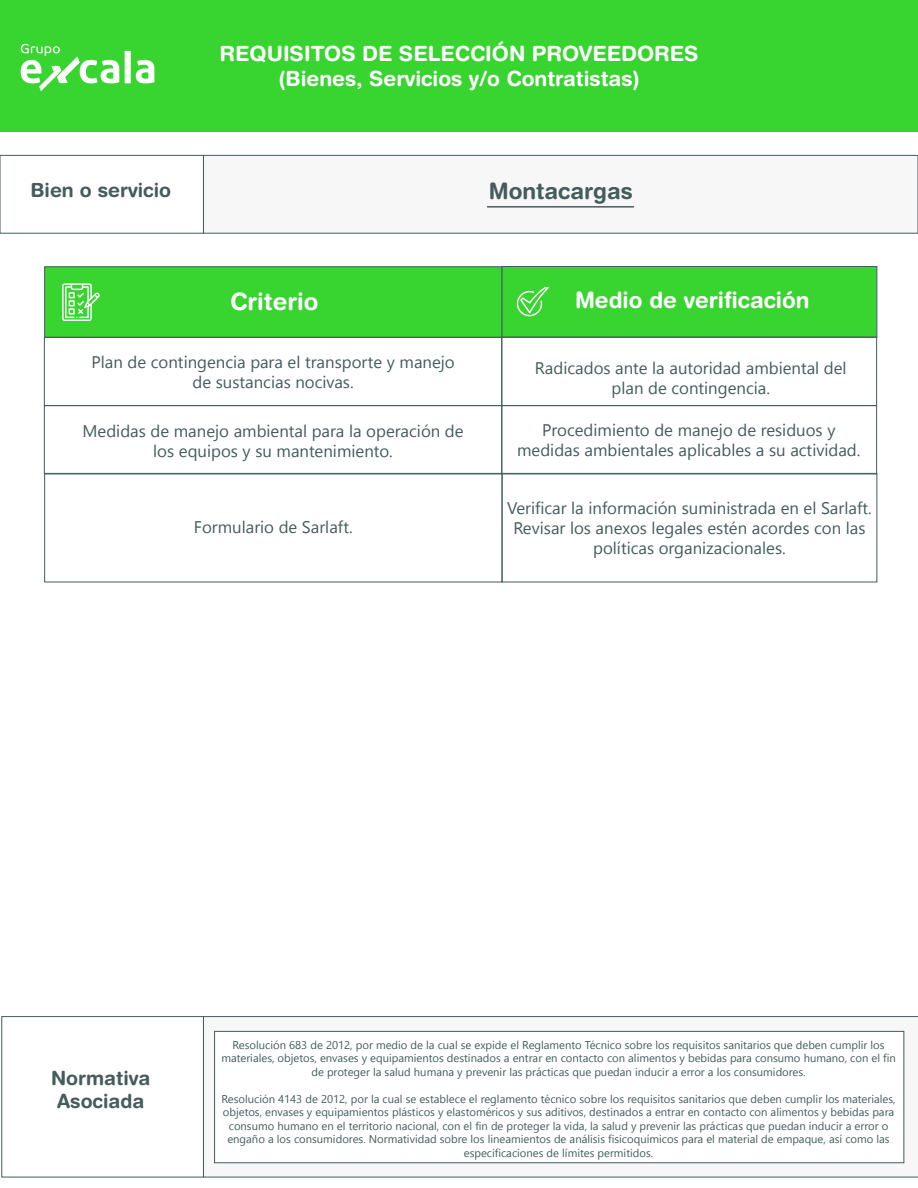
<style>
.page{position:relative;width:918px;height:1188px;background:#fff}
.page>*{position:absolute;margin:0;border:0;box-sizing:border-box;transform-origin:0 0}
.t1{font:700 24px "Helvetica Rounded LT Std";color:#fff}
.t2{font:700 22.5px "Helvetica Rounded LT Std";color:#fff}
.t3{font:700 22.5px "Helvetica Rounded LT Std";color:#445c5c}
.t4{font:700 21px/25.2px "Helvetica Rounded LT Std";color:#fff;text-align:center}
.t5{font:700 19.5px/23.4px "Helvetica Rounded LT Std";color:#445c5c;text-align:center}
.t6{font:16.8px/20.1px "Nirmala UI";color:#445c5c;text-align:center}
.t7{font:11.25px/13.5px "Nirmala UI";color:#445c5c;text-align:center}
</style>
<div class="page">
<div style="left:0;top:0;width:918px;height:132px;background:#38d430"></div>
<svg style="left:125px;top:51px;width:29px;height:32px"></svg>
<svg style="left:21px;top:44px;width:98px;height:47px"></svg>
<div style="left:44px;top:266px;width:458px;height:72px;background:#38d430;border:1px solid #445c5c"></div>
<div style="left:502px;top:266px;width:375px;height:72px;background:#38d430;border:1px solid #445c5c"></div>
<div style="left:0;top:155px;width:204px;height:79px;border:1px solid #445c5c"></div>
<div style="left:203px;top:155px;width:715px;height:78px;background:#f7f7f7"></div>
<div style="left:203px;top:155px;width:715px;height:79px;border:1px solid #445c5c"></div>
<div style="left:1px;top:1016px;width:203px;height:161px;border:1px solid #445c5c"></div>
<svg style="left:203px;top:1016px;width:715px;height:161px"></svg>
<svg style="left:62px;top:283px;width:38px;height:38px"></svg>
<svg style="left:516px;top:287px;width:33px;height:29px"></svg>
<hr style="left:488px;top:206px;width:146px;height:2px;background:#445c5c">
<div style="left:214px;top:1031px;width:690px;height:132px;background:#fff;border:1px solid #445c5c"></div>
<div style="left:44px;top:337px;width:458px;height:69px;border:1px solid #445c5c"></div>
<div style="left:501px;top:337px;width:376px;height:69px;border:1px solid #445c5c"></div>
<div style="left:44px;top:405px;width:458px;height:69px;border:1px solid #445c5c"></div>
<div style="left:501px;top:405px;width:376px;height:69px;border:1px solid #445c5c"></div>
<h3 class="t4" style="left:220px;top:40px;width:481px">REQUISITOS DE SELECCIÓN PROVEEDORES (Bienes, Servicios y/o Contratistas)</h3>
<h3 class="t5" style="left:31px;top:178px;width:142px">Bien o servicio</h3>
<h2 class="t3" style="left:489px;top:178px;width:146px">Montacargas</h2>
<h1 class="t1" style="left:230px;top:287px;width:90px">Criterio</h1>
<h2 class="t2" style="left:575px;top:286px;width:236px">Medio de verificación</h2>
<h3 class="t6" style="left:91px;top:350px;width:365px">Plan de contingencia para el transporte y manejo de sustancias nocivas.</h3>
<h3 class="t6" style="left:83px;top:419px;width:383px">Medidas de manejo ambiental para la operación de los equipos y su mantenimiento.</h3>
<h3 class="t6" style="left:517px;top:419px;width:345px">Procedimiento de manejo de residuos y medidas ambientales aplicables a su actividad.</h3>
<h3 class="t6" style="left:535px;top:357px;width:313px">Radicados ante la autoridad ambiental del plan de contingencia.</h3>
<h3 class="t6" style="left:194px;top:516px;width:160px">Formulario de Sarlaft.</h3>
<h3 class="t6" style="left:507px;top:497px;width:366px">Verificar la información suministrada en el Sarlaft.<br>Revisar los anexos legales estén acordes con las políticas organizacionales.</h3>
<h3 class="t5" style="left:51px;top:1066px;width:101px">Normativa<br>Asociada</h3>
<p class="t7" style="left:221px;top:1037px;width:676px">Resolución 683 de 2012, por medio de la cual se expide el Reglamento Técnico sobre los requisitos sanitarios que deben cumplir los materiales, objetos, envases y equipamientos destinados a entrar en contacto con alimentos y bebidas para consumo humano, con el fin de proteger la salud humana y prevenir las prácticas que puedan inducir a error a los consumidores.</p>
<p class="t7" style="left:221px;top:1091px;width:676px">Resolución 4143 de 2012, por la cual se establece el reglamento técnico sobre los requisitos sanitarios que deben cumplir los materiales, objetos, envases y equipamientos plásticos y elastoméricos y sus aditivos, destinados a entrar en contacto con alimentos y bebidas para consumo humano en el territorio nacional, con el fin de proteger la vida, la salud y prevenir las prácticas que puedan inducir a error o engaño a los consumidores. Normatividad sobre los lineamientos de análisis fisicoquímicos para el material de empaque, así como las especificaciones de límites permitidos.</p>
</div>
